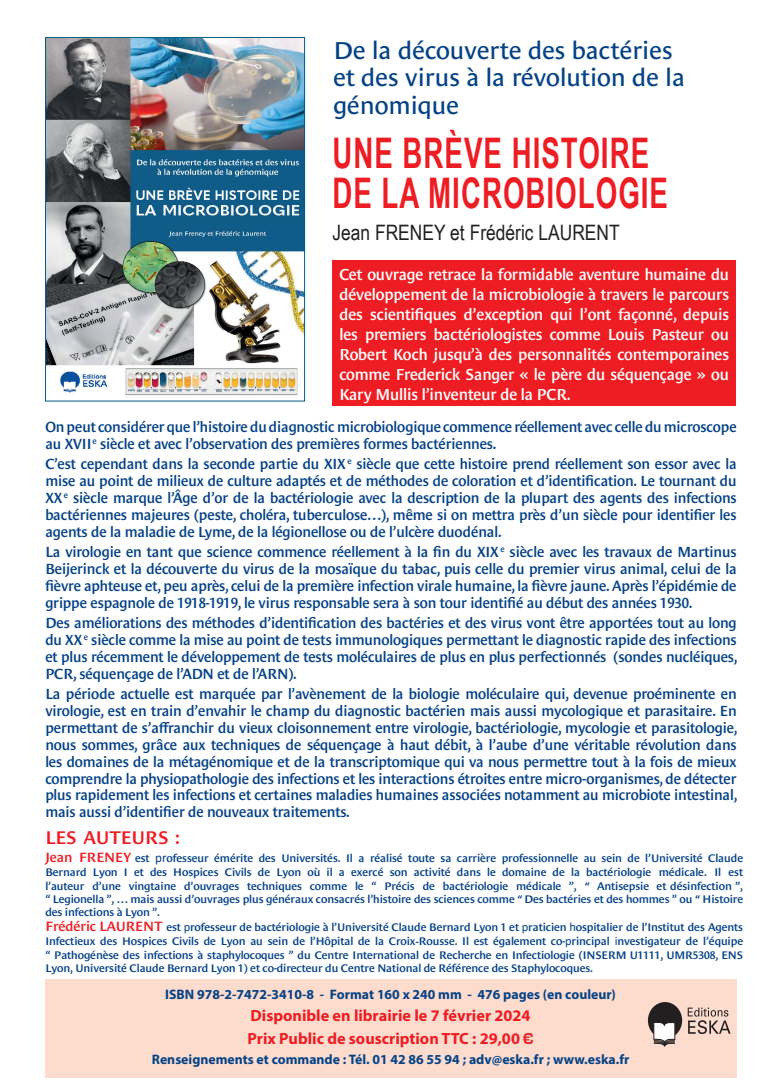
<style>
.page{position:relative;width:780px;height:1088px;background:#fff}
.page>*{position:absolute;margin:0;border:0;box-sizing:border-box;transform-origin:0 0}
.t1{font:700 42.25px/40.5px "Arial Narrow";letter-spacing:.03em;color:#ee1d23;scale:.8 1}
.t2{font:25px/27.5px "Le Monde Sans Std";color:#054286}
.t3{font:21.25px "Arial Narrow";color:#231f20}
.t4{font:600 18.75px "Le Monde Sans Std";letter-spacing:-.01em;color:#ee1d23}
.t5{font:600 16.25px/20px "Le Monde Sans Std";letter-spacing:-.01em;color:#fff;text-align:justify;scale:.95 1}
.t6{font:700 16.25px/23.2px "Myriad Pro";color:#ee1d23}
.t7{font:600 15px/16.9px "Le Monde Sans Std";letter-spacing:-.01em;color:#054286;text-align:justify;scale:.95 1}
.t8{font:700 13.75px "Myriad Pro";color:#054286}
.t9{font:600 11.25px/13.5px "Le Monde Sans Std";letter-spacing:-.01em;color:#054286;text-align:justify}
.s1{font-size:13.75px;color:#ee1d23}
.s2{font-family:"Calibri";font-weight:400;font-size:13.12px}
.s3{font-family:"Calibri";font-weight:400;font-size:12.5px}
.s4{font-family:"Calibri";font-weight:700}
.s5{font-family:"Eurostile"}
</style>
<div class="page">
<img style="left:47px;top:39px;width:256px;height:357px">
<div style="left:332px;top:260px;width:404px;height:146px;background:#ee1d23"></div>
<div style="left:45px;top:37px;width:260px;height:364px;border:1px solid #015c87"></div>
<div style="left:45px;top:979px;width:691px;height:98px;background:#fddcce"></div>
<div style="left:648px;top:1002px;width:34px;height:37px;background:#231f20;border-radius:50%"></div>
<svg style="left:653px;top:1022px;width:22px;height:24px"></svg>
<svg style="left:687px;top:1007px;width:43px;height:27px"></svg>
<h2 class="t2" style="left:333px;top:37px;width:353px">De la découverte des bactéries et des virus à la révolution de la génomique</h2>
<h1 class="t1" style="left:332px;top:131px;width:421px">UNE BRÈVE HISTOIRE<br>DE LA MICROBIOLOGIE</h1>
<h3 class="t3" style="left:332px;top:217px;width:289px">Jean FRENEY et Frédéric LAURENT</h3>
<p class="t5" style="left:339px;top:264px;width:411px">Cet ouvrage retrace la formidable aventure humaine du développement de la microbiologie à travers le parcours des scientifiques d’exception qui l’ont façonné, depuis les premiers bactériologistes comme Louis Pasteur ou Robert Koch jusqu’à des personnalités contemporaines comme Frederick Sanger « le père du séquençage » ou Kary Mullis l’inventeur de la PCR.</p>
<p class="t7" style="left:45px;top:418px;width:729px">On peut considérer que l’histoire du diagnostic microbiologique commence réellement avec celle du microscope au XVII<sup>e</sup> siècle et avec l’observation des premières formes bactériennes.</p>
<p class="t7" style="left:45px;top:455px;width:729px">C’est cependant dans la seconde partie du XIX <sup>e</sup> siècle que cette histoire prend réellement son essor avec la mise au point de milieux de culture adaptés et de méthodes de coloration et d’identification. Le tournant du XX <sup>e</sup> siècle marque l’Âge d’or de la bactériologie avec la description de la plupart des agents des infections bactériennes majeures (peste, choléra, tuberculose…), même si on mettra près d’un siècle pour identifier les agents de la maladie de Lyme, de la légionellose ou de l’ulcère duodénal.</p>
<p class="t7" style="left:45px;top:543px;width:729px">La virologie en tant que science commence réellement à la fin du XIX <sup>e</sup> siècle avec les travaux de Martinus Beijerinck et la découverte du virus de la mosaïque du tabac, puis celle du premier virus animal, celui de la fièvre aphteuse et, peu après, celui de la première infection virale humaine, la fièvre jaune. Après l’épidémie de grippe espagnole de 1918-1919, le virus responsable sera à son tour identifié au début des années 1930.</p>
<p class="t7" style="left:45px;top:614px;width:730px">Des améliorations des méthodes d’identification des bactéries et des virus vont être apportées tout au long du XX <sup>e</sup> siècle comme la mise au point de tests immunologiques permettant le diagnostic rapide des infections et plus récemment le développement de tests moléculaires de plus en plus perfectionnés (sondes nucléiques, PCR, séquençage de l’ADN et de l’ARN).</p>
<p class="t7" style="left:45px;top:685px;width:730px">La période actuelle est marquée par l’avènement de la biologie moléculaire qui, devenue proéminente en virologie, est en train d’envahir le champ du diagnostic bactérien mais aussi mycologique et parasitaire. En permettant de s’affranchir du vieux cloisonnement entre virologie, bactériologie, mycologie et parasitologie, nous sommes, grâce aux techniques de séquençage à haut débit, à l’aube d’une véritable révolution dans les domaines de la métagénomique et de la transcriptomique qui va nous permettre tout à la fois de mieux comprendre la physiopathologie des infections et les interactions étroites entre micro-organismes, de détecter plus rapidement les infections et certaines maladies humaines associées notamment au microbiote intestinal, mais aussi d’identifier de nouveaux traitements.</p>
<p class="t4" style="left:45px;top:827px;width:136px">LES AUTEURS :</p>
<p class="t9" style="left:45px;top:851px;width:699px"><span class="s1">Jean FRENEY</span> est <span class="s2">pr</span>ofesseur émérite des Universités. Il a réalisé toute sa carrière professionnelle au sein de l’Université Claude Bernard Lyon I et des Hospices Civils de Lyon où il a exercé son activité dans le domaine de la bacté<span class="s3">r</span>iologie médicale. Il est l’auteur d’une vingtaine d’ouvrages techniques comme le “ Précis de bactériologie médicale ”, <span class="s4">“</span> Antisepsie et désinfection ”, “ Legionella ”, … mais aussi d’ouvrages plus généraux consacrés l’histoire des sciences comme <span class="s4">“</span> Des bactéries et des hommes ” ou <span class="s4">“</span> Histoire des infections à Lyon ”.</p>
<p class="t9" style="left:45px;top:920px;width:699px"><span class="s1">Frédéric LAURENT</span> est <span class="s3">p</span>rofesseur de bactériologie à l’Université Claude Bernard Lyon 1 et <span class="s3">p</span>raticien <span class="s3">h</span>ospitalier de l’Institut des Agents Infectieux des Hospices Civils de Lyon au sein de l’Hôpital de la Croix<span class="s4">-</span>Rousse. Il est également co-<span class="s3">p</span>rincipal <span class="s3">i</span>nvestigateur de l’équipe “ Pathogénèse des infections à staphylocoques ” du Centre International de Recherche en Infectiologie (INSERM U1111, UMR5308, ENS Lyon, Université Claude Bernard Lyon 1) et co-directeur du Centre National de Référence des Staphylocoques.</p>
<p class="t8" style="left:165px;top:986px;width:452px">ISBN 978-2-7472-3410-8 - Format 160 x 240 mm - 476 pages (en couleur)</p>
<p class="t6" style="left:248px;top:1003px;width:287px">Disponible en librairie le 7 février 2024<br>Prix Public de souscription TTC : 29,00 <span class="s5">€</span></p>
<p class="t8" style="left:152px;top:1050px;width:479px">Renseignements et commande : Tél. 01 42 86 55 94 ; adv@eska.fr ; www.eska.fr</p>
</div>
